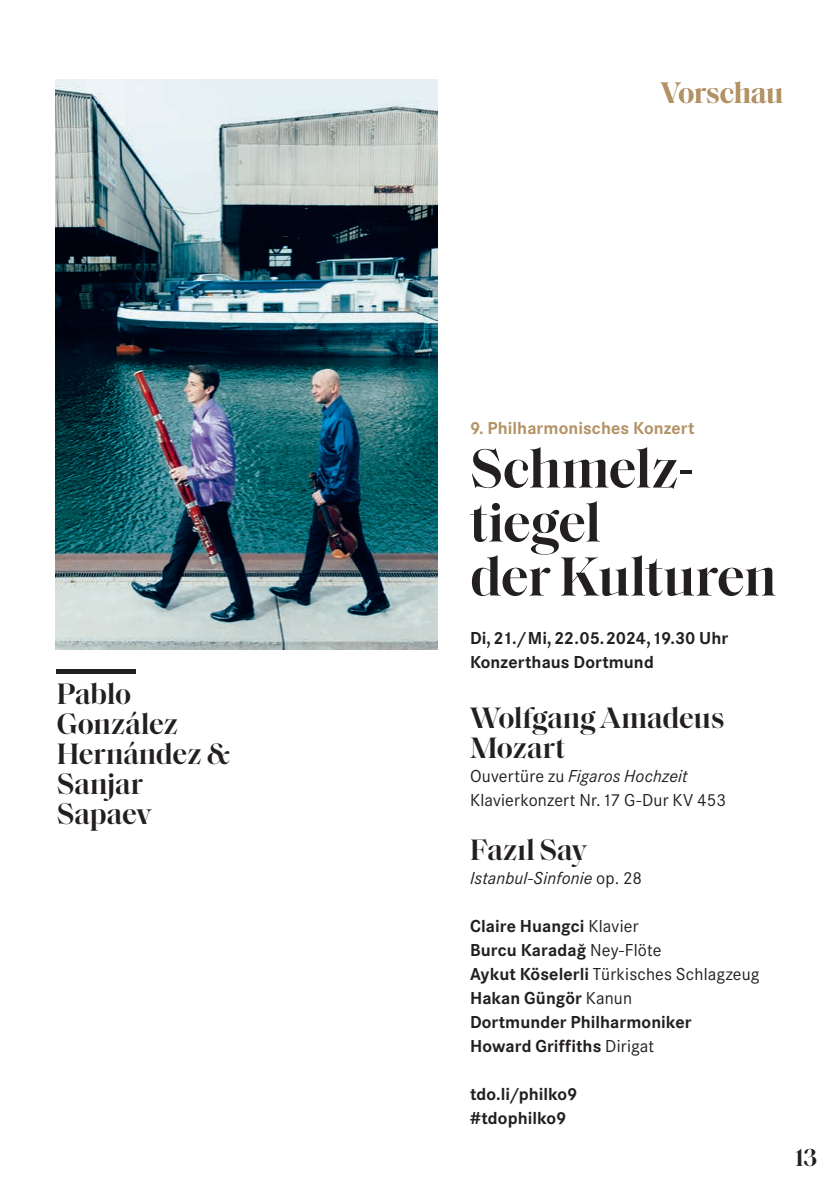
<style>
.page{position:relative;width:840px;height:1191px;background:#fff}
.page>*{position:absolute;margin:0;border:0;box-sizing:border-box;transform-origin:0 0}
.Head_28pt{font:600 56px/54px "Saol Display";letter-spacing:-.015em;color:#231f20}
.Komponist_15pt{font:600 30px/30px "Saol Display";letter-spacing:-.005em;color:#231f20}
.Rubrik_Titel_gold_15pt{font:600 30px "Saol Display";letter-spacing:-.01em;color:#b39265}
.t1{font:600 25px "Saol Display";color:#231f20}
.Stück_9pt{font:700 18px "Corporate S Pro";letter-spacing:.005em;color:#231f20}
.Stück_9pt-2{font:700 18px/24px "Corporate S";color:#231f20}
.Stück_9pt-3{font:18px "Corporate S Pro";letter-spacing:.01em;color:#231f20}
.Stück_9pt-4{font:italic 18px "Corporate S Pro";letter-spacing:.005em;color:#231f20}
.Overhead_gold_9pt{font:700 18px "Corporate S";letter-spacing:.005em;color:#b39265}
.s1{font-style:normal}
.s2{font-weight:400}
.s3{font-weight:700}
</style>
<div class="page">
<img style="left:55px;top:79px;width:382px;height:570px">
<hr style="left:57px;top:669px;width:79px;height:4px;background:#231f20">
<p class="Komponist_15pt" style="left:57px;top:676px;width:175px">Pablo<br>González<br>Hernández &amp;<br>Sanjar<br>Sapaev</p>
<p class="Rubrik_Titel_gold_15pt" style="left:660px;top:71px;width:124px">Vorschau</p>
<p class="Overhead_gold_9pt" style="left:469px;top:417px;width:226px">9. Philharmonisches Konzert</p>
<p class="Head_28pt" style="left:469px;top:437px;width:307px">Schmelz&shy;tiegel<br>der Kulturen</p>
<p class="Stück_9pt-2" style="left:469px;top:626px;width:259px">Di,21./Mi,22. 05.2024,19.30 Uhr</p>
<p class="Stück_9pt-2" style="left:469px;top:650px;width:185px">Konzerthaus Dortmund</p>
<p class="Komponist_15pt" style="left:469px;top:700px;width:256px">Wolfgang Amadeus<br>Mozart</p>
<p class="Stück_9pt-4" style="left:469px;top:762px;width:219px"><span class="s1">Ouvertüre zu</span> Figaros Hochzeit</p>
<p class="Stück_9pt-3" style="left:469px;top:786px;width:257px">Klavierkonzert Nr. 17 G-Dur KV 453</p>
<p class="Komponist_15pt" style="left:469px;top:832px;width:118px">Fazıl Say</p>
<p class="Stück_9pt-4" style="left:469px;top:864px;width:173px">Istanbul-Sinfonie <span class="s1">op. 28</span></p>
<p class="Stück_9pt" style="left:469px;top:911px;width:170px">Claire Huangci <span class="s2">Klavier</span></p>
<p class="Stück_9pt" style="left:469px;top:935px;width:193px">Burcu Karadağ <span class="s2">Ney-Flöte</span></p>
<p class="Stück_9pt-3" style="left:469px;top:960px;width:291px"><span class="s3">Aykut Köselerli</span> Türkisches Schlagzeug</p>
<p class="Stück_9pt" style="left:469px;top:983px;width:163px">Hakan Güngör <span class="s2">Kanun</span></p>
<p class="Stück_9pt" style="left:469px;top:1007px;width:223px">Dortmunder Philharmoniker</p>
<p class="Stück_9pt" style="left:469px;top:1031px;width:186px">Howard Griffiths <span class="s2">Dirigat</span></p>
<p class="Stück_9pt-2" style="left:469px;top:1082px;width:109px">tdo.li/philko9 #tdophilko9</p>
<h3 class="t1" style="left:794px;top:1138px;width:24px">13</h3>
</div>
